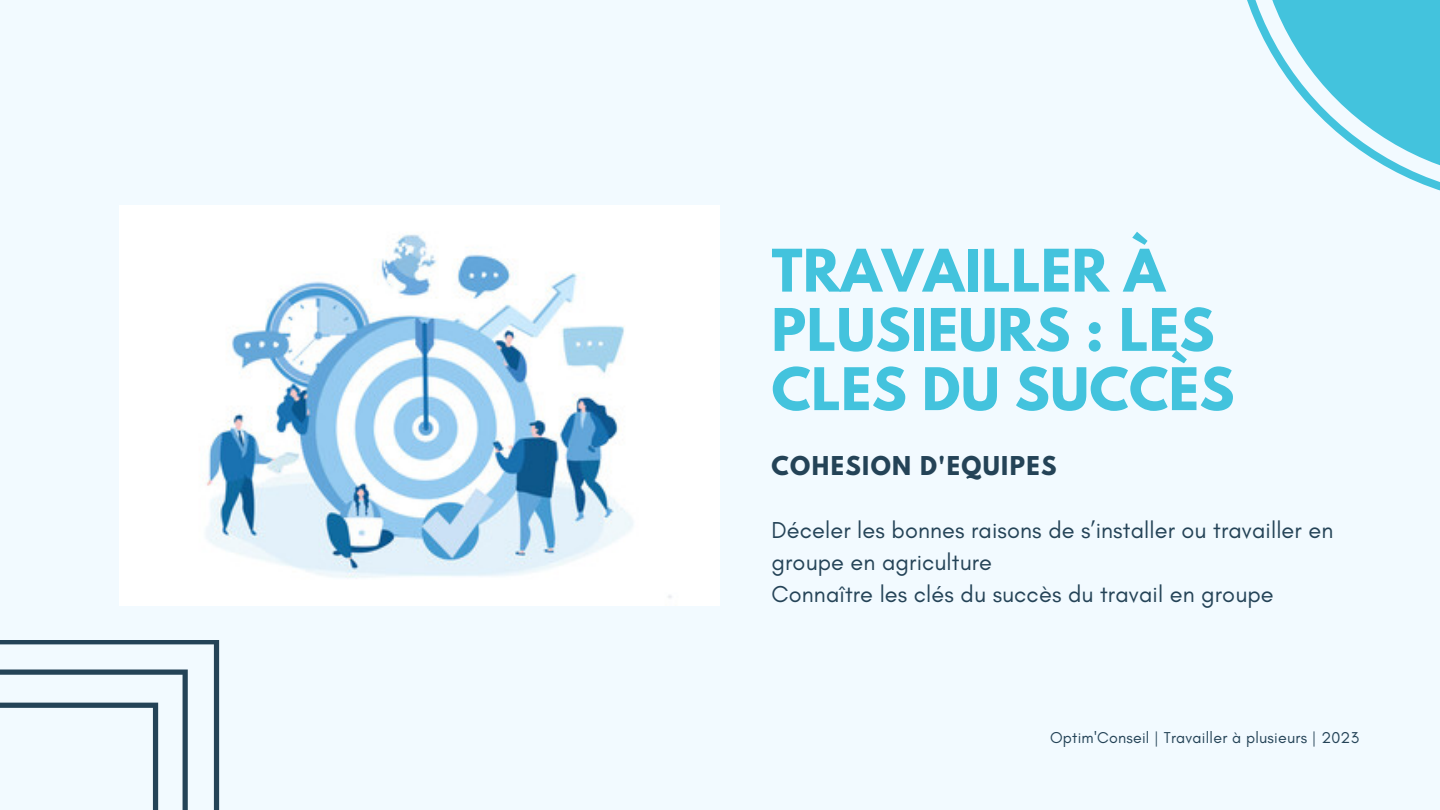
<style>
.page{position:relative;width:1440px;height:810px;background:#f2faff}
.page>*{position:absolute;margin:0;border:0;box-sizing:border-box;transform-origin:0 0}
.t1{font:700 52px/59.2px "League Spartan";letter-spacing:.01em;color:#43c3dd}
.t2{font:23.5px/32.2px "Glacial Indifference";letter-spacing:.005em;color:#244357}
.t3{font:700 23px "League Spartan";letter-spacing:.06em;color:#244357}
.t4{font:16px "Glacial Indifference";letter-spacing:.015em;color:#244357}
</style>
<div class="page">
<svg style="left:0;top:640px;width:219px;height:170px"></svg>
<svg style="left:1247px;top:0;width:193px;height:191px"></svg>
<img style="left:119px;top:205px;width:601px;height:400px">
<h1 class="t1" style="left:772px;top:248px;width:464px">TRAVAILLER À<br>PLUSIEURS : LES<br>CLES DU SUCCÈS</h1>
<p class="t3" style="left:772px;top:454px;width:286px">COHESION D'EQUIPES</p>
<p class="t2" style="left:772px;top:513px;width:563px">Déceler les bonnes raisons de s’installer ou travailler en groupe en agriculture<br>Connaître les clés du succès du travail en groupe</p>
<p class="t4" style="left:1050px;top:728px;width:310px">Optim'Conseil | Travailler à plusieurs | 2023</p>
</div>
